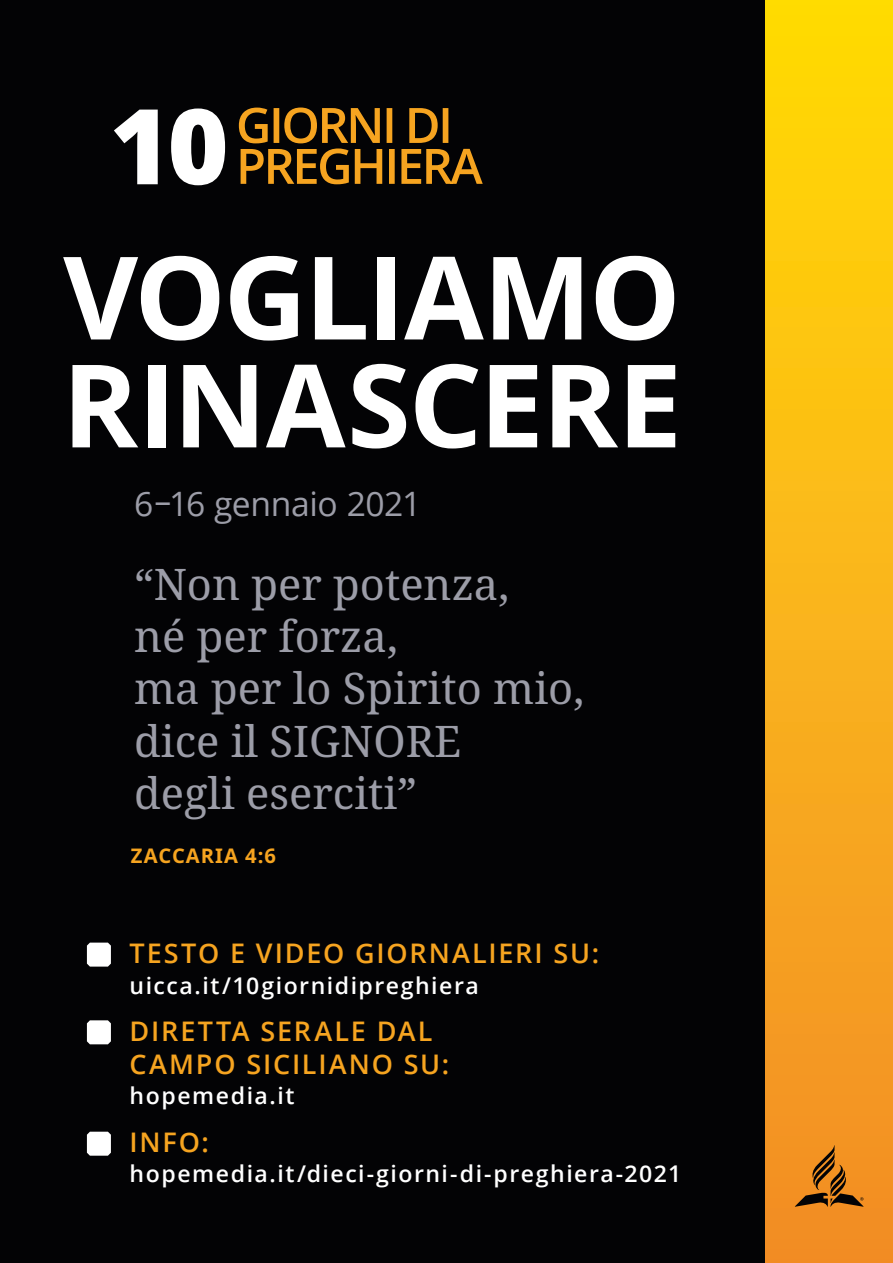
<style>
.page{position:relative;width:893px;height:1263px;background:#fff}
.page>*{position:absolute;margin:0;border:0;box-sizing:border-box;transform-origin:0 0}
.t1{font:700 115.35px "Open Sans";letter-spacing:-.015em;color:#fff}
.t2{font:43.5px/52.2px "Noto Serif";color:#9c9da8}
.t3{font:33.6px "Open Sans";letter-spacing:-.015em;color:#9c9da8}
.t4{font:600 27px/32.4px "Open Sans";letter-spacing:.065em;color:#f6a420}
.t5{font:600 23.1px "Open Sans";letter-spacing:.065em;color:#fff}
.t6{font:700 20.25px "Noto Sans";letter-spacing:.05em;color:#f6a420}
</style>
<div class="page">
<div style="left:0;top:0;width:765px;height:1263px;background:#030305"></div>
<div style="left:765px;top:0;width:128px;height:1263px;background:linear-gradient(to bottom,#ffdb06,#f28b2a)"></div>
<svg style="left:795px;top:1145px;width:69px;height:62px;background:#bc701b"></svg>
<svg style="left:239px;top:108px;width:244px;height:76px"></svg>
<svg style="left:114px;top:110px;width:44px;height:74px"></svg>
<svg style="left:171px;top:108px;width:54px;height:77px"></svg>
<svg style="left:87px;top:942px;width:24px;height:24px"></svg>
<svg style="left:87px;top:1020px;width:24px;height:24px"></svg>
<svg style="left:87px;top:1132px;width:24px;height:24px"></svg>
<p class="t1" style="left:63px;top:216px;width:619px">VOGLIAMO</p>
<p class="t1" style="left:62px;top:324px;width:621px">RINASCERE</p>
<p class="t3" style="left:134px;top:481px;width:289px">6–16 gennaio 2021</p>
<p class="t2" style="left:134px;top:556px;width:452px">“Non per potenza,<br>né per forza,<br>ma per lo Spirito mio,</p>
<p class="t2" style="left:134px;top:713px;width:329px">dice il SIGNORE degli eserciti”</p>
<p class="t6" style="left:131px;top:841px;width:147px">ZACCARIA 4:6</p>
<p class="t4" style="left:130px;top:936px;width:471px">TESTO E VIDEO GIORNALIERI SU:</p>
<p class="t5" style="left:130px;top:969px;width:351px">uicca.it/10giornidipreghiera</p>
<p class="t4" style="left:130px;top:1015px;width:321px">DIRETTA SERALE DAL<br>CAMPO SICILIANO SU:</p>
<p class="t5" style="left:130px;top:1080px;width:166px">hopemedia.it</p>
<p class="t4" style="left:130px;top:1125px;width:81px">INFO:</p>
<p class="t5" style="left:130px;top:1158px;width:553px">hopemedia.it/dieci-giorni-di-preghiera-2021</p>
</div>
